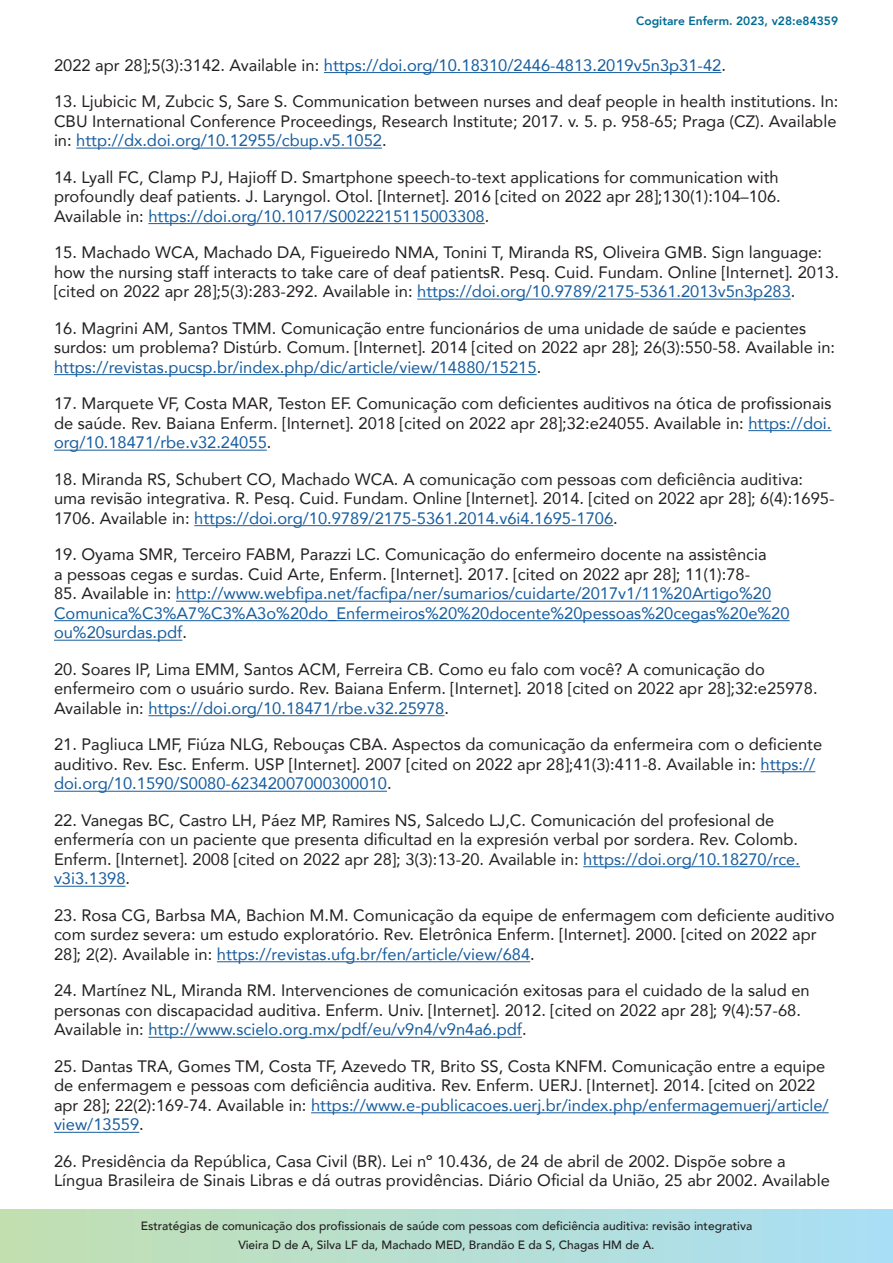
<style>
.page{position:relative;width:893px;height:1263px;background:#fff}
.page>*{position:absolute;margin:0;border:0;box-sizing:border-box;transform-origin:0 0}
.t1{font:16.5px/19.5px "Avenir";color:#231f20}
.t2{font:16.5px/19.5px "Avenir";color:#175d9e}
.t3{font:500 12px/18.6px "Avenir";color:#231f20;text-align:center}
.t4{font:800 12px "Avenir";color:#006c95}
.s1{color:#231f20}
.s2{color:#175d9e}
</style>
<div class="page">
<svg style="left:0;top:1209px;width:893px;height:54px;background:#b6dfd2"></svg>
<hr style="left:324px;top:72px;width:397px;height:1px;background:#175d9e">
<hr style="left:76px;top:148px;width:306px;height:1px;background:#175d9e">
<hr style="left:148px;top:223px;width:337px;height:1px;background:#175d9e">
<hr style="left:417px;top:299px;width:374px;height:1px;background:#175d9e">
<hr style="left:54px;top:374px;width:483px;height:1px;background:#175d9e">
<hr style="left:748px;top:430px;width:83px;height:1px;background:#175d9e">
<hr style="left:54px;top:450px;width:213px;height:1px;background:#175d9e">
<hr style="left:194px;top:525px;width:419px;height:1px;background:#175d9e">
<hr style="left:176px;top:601px;width:595px;height:1px;background:#175d9e">
<hr style="left:54px;top:620px;width:736px;height:1px;background:#175d9e">
<hr style="left:54px;top:640px;width:128px;height:1px;background:#175d9e">
<hr style="left:148px;top:715px;width:296px;height:1px;background:#175d9e">
<hr style="left:761px;top:771px;width:54px;height:1px;background:#175d9e">
<hr style="left:54px;top:791px;width:333px;height:1px;background:#175d9e">
<hr style="left:583px;top:866px;width:217px;height:1px;background:#175d9e">
<hr style="left:54px;top:886px;width:72px;height:1px;background:#175d9e">
<hr style="left:217px;top:961px;width:313px;height:1px;background:#175d9e">
<hr style="left:148px;top:1037px;width:374px;height:1px;background:#175d9e">
<hr style="left:311px;top:1112px;width:518px;height:1px;background:#175d9e">
<hr style="left:54px;top:1132px;width:85px;height:1px;background:#175d9e">
<p class="t4" style="left:636px;top:10px;width:203px">Cogitare Enferm. 2023, v28:e84359</p>
<p class="t2" style="left:54px;top:55px;width:673px"><span class="s1">2022 apr 28];5(3):3142. Available in:</span> https://doi.org/10.18310/2446-4813.2019v5n3p31-42<span class="s1">.</span></p>
<p class="t1" style="left:54px;top:91px;width:786px">13. Ljubicic M, Zubcic S, Sare S. Communication between nurses and deaf people in health institutions. In:<br>CBU International Conference Proceedings, Research Institute; 2017. v. 5. p. 958-65; Praga (CZ). Available in: <span class="s2">http://dx.doi.org/10.12955/cbup.v5.1052</span>.</p>
<p class="t1" style="left:54px;top:167px;width:728px">14. Lyall FC, Clamp PJ, Hajioff D. Smartphone speech-to-text applications for communication with profoundly deaf patients. J. Laryngol. Otol. [Internet]. 2016 [cited on 2022 apr 28];130(1):104–106.<br>Available in: <span class="s2">https://doi.org/10.1017/S0022215115003308</span>.</p>
<p class="t1" style="left:54px;top:242px;width:786px">15. Machado WCA, Machado DA, Figueiredo NMA, Tonini T, Miranda RS, Oliveira GMB. Sign language: how the nursing staff interacts to take care of deaf patientsR. Pesq. Cuid. Fundam. Online [Internet]. 2013. [cited on 2022 apr 28];5(3):283-292. Available in: <span class="s2">https://doi.org/10.9789/2175-5361.2013v5n3p283</span>.</p>
<p class="t1" style="left:54px;top:318px;width:783px">16. Magrini AM, Santos TMM. Comunicação entre funcionários de uma unidade de saúde e pacientes surdos: um problema? Distúrb. Comum. [Internet]. 2014 [cited on 2022 apr 28]; 26(3):550-58. Available in: <span class="s2">https://revistas.pucsp.br/index.php/dic/article/view/14880/15215</span>.</p>
<p class="t1" style="left:54px;top:393px;width:779px;text-align:justify">17. Marquete VF, Costa MAR, Teston EF. Comunicação com deficientes auditivos na ótica de profissionais de saúde. Rev. Baiana Enferm. [Internet]. 2018 [cited on 2022 apr 28];32:e24055. Available in: <span class="s2">https://doi. org/10.18471/rbe.v32.24055</span>.</p>
<p class="t1" style="left:54px;top:469px;width:782px">18. Miranda RS, Schubert CO, Machado WCA. A comunicação com pessoas com deficiência auditiva: uma revisão integrativa. R. Pesq. Cuid. Fundam. Online [Internet]. 2014. [cited on 2022 apr 28]; 6(4):1695-<br>1706. Available in: <span class="s2">https://doi.org/10.9789/2175-5361.2014.v6i4.1695-1706</span>.</p>
<p class="t1" style="left:54px;top:544px;width:714px">19. Oyama SMR, Terceiro FABM, Parazzi LC. Comunicação do enfermeiro docente na assistência a pessoas cegas e surdas. Cuid Arte, Enferm. [Internet]. 2017. [cited on 2022 apr 28]; 11(1):78-</p>
<p class="t2" style="left:54px;top:583px;width:737px"><span class="s1">85. Available in:</span> http://www.webfipa.net/facfipa/ner/sumarios/cuidarte/2017v1/11%20Artigo%20<br>Comunica%C3%A7%C3%A3o%20do_Enfermeiros%20%20docente%20pessoas%20cegas%20e%20 ou%20surdas.pdf<span class="s1">.</span></p>
<p class="t1" style="left:54px;top:659px;width:765px">20. Soares IP, Lima EMM, Santos ACM, Ferreira CB. Como eu falo com você? A comunicação do enfermeiro com o usuário surdo. Rev. Baiana Enferm. [Internet]. 2018 [cited on 2022 apr 28];32:e25978.<br>Available in: <span class="s2">https://doi.org/10.18471/rbe.v32.25978</span>.</p>
<p class="t1" style="left:54px;top:734px;width:770px">21. Pagliuca LMF, Fiúza NLG, Rebouças CBA. Aspectos da comunicação da enfermeira com o deficiente auditivo. Rev. Esc. Enferm. USP [Internet]. 2007 [cited on 2022 apr 28];41(3):411-8. Available in: <span class="s2">https:// doi.org/10.1590/S0080-62342007000300010</span>.</p>
<p class="t1" style="left:54px;top:810px;width:747px">22. Vanegas BC, Castro LH, Páez MP, Ramires NS, Salcedo LJ,C. Comunicación del profesional de enfermería con un paciente que presenta dificultad en la expresión verbal por sordera. Rev. Colomb.<br>Enferm. [Internet]. 2008 [cited on 2022 apr 28]; 3(3):13-20. Available in: <span class="s2">https://doi.org/10.18270/rce. v3i3.1398</span>.</p>
<p class="t1" style="left:54px;top:905px;width:782px">23. Rosa CG, Barbsa MA, Bachion M.M. Comunicação da equipe de enfermagem com deficiente auditivo com surdez severa: um estudo exploratório. Rev. Eletrônica Enferm. [Internet]. 2000. [cited on 2022 apr<br>28]; 2(2). Available in: <span class="s2">https://revistas.ufg.br/fen/article/view/684</span>.</p>
<p class="t1" style="left:54px;top:980px;width:757px">24. Martínez NL, Miranda RM. Intervenciones de comunicación exitosas para el cuidado de la salud en personas con discapacidad auditiva. Enferm. Univ. [Internet]. 2012. [cited on 2022 apr 28]; 9(4):57-68.<br>Available in: <span class="s2">http://www.scielo.org.mx/pdf/eu/v9n4/v9n4a6.pdf</span>.</p>
<p class="t1" style="left:54px;top:1056px;width:776px">25. Dantas TRA, Gomes TM, Costa TF, Azevedo TR, Brito SS, Costa KNFM. Comunicação entre a equipe de enfermagem e pessoas com deficiência auditiva. Rev. Enferm. UERJ. [Internet]. 2014. [cited on 2022 apr 28]; 22(2):169-74. Available in: <span class="s2">https://www.e-publicacoes.uerj.br/index.php/enfermagemuerj/article/ view/13559</span>.</p>
<p class="t1" style="left:54px;top:1151px;width:777px">26. Presidência da República, Casa Civil (BR). Lei nº 10.436, de 24 de abril de 2002. Dispõe sobre a<br>Língua Brasileira de Sinais Libras e dá outras providências. Diário Oficial da União, 25 abr 2002. Available</p>
<p class="t3" style="left:141px;top:1216px;width:613px">Estratégias de comunicação dos profissionais de saúde com pessoas com deficiência auditiva: revisão integrativa<br>Vieira D de A, Silva LF da, Machado MED, Brandão E da S, Chagas HM de A.</p>
</div>
